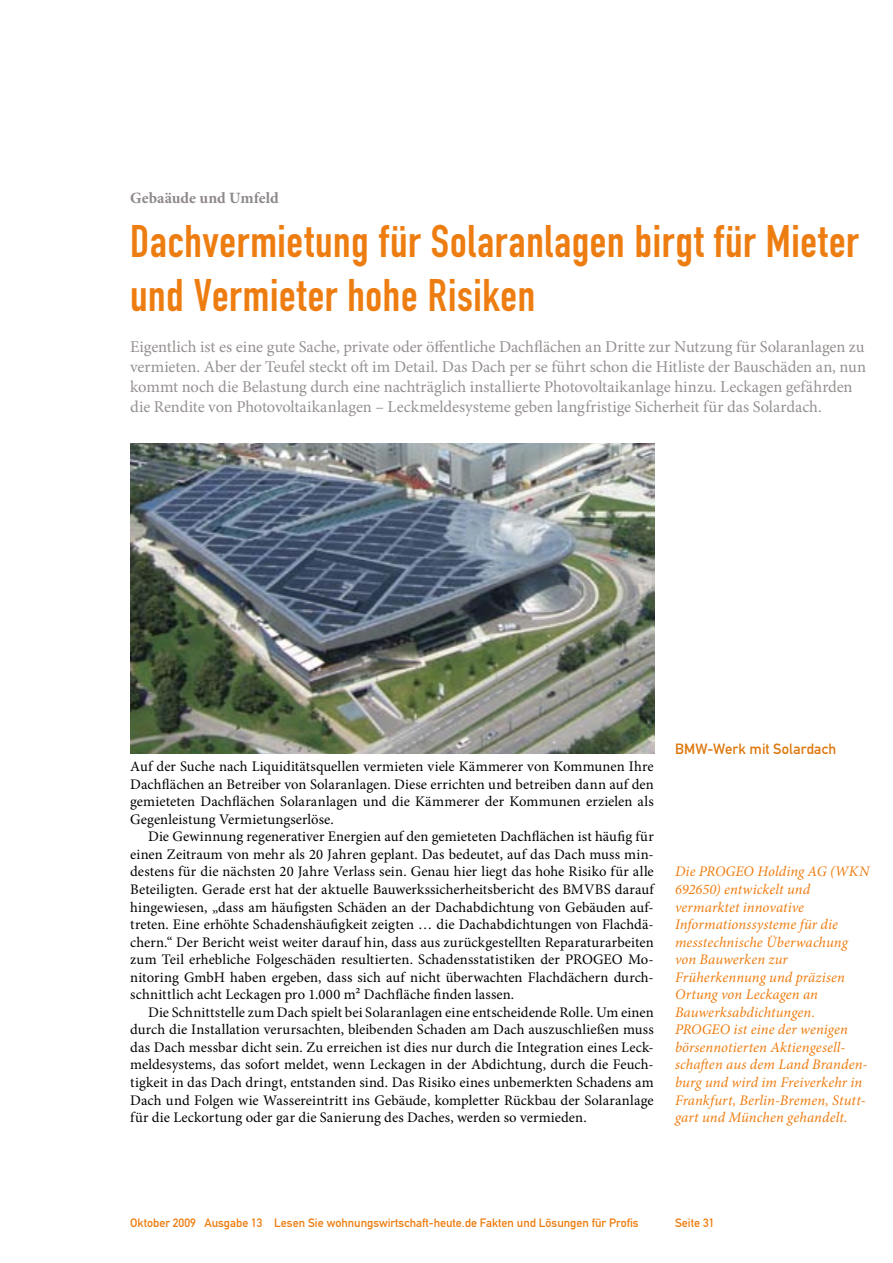
<style>
.page{position:relative;width:893px;height:1263px;background:#fff}
.page>*{position:absolute;margin:0;border:0;box-sizing:border-box;transform-origin:0 0}
.t1{font:45px/54px "DIN Engschrift";letter-spacing:.015em;color:#ee7d11}
.t2{font:16.5px/19.8px "Minion Pro";letter-spacing:-.005em;color:#969190}
.t3{font:700 15.75px "Minion Pro";color:#8e8988}
.t4{font:14.7px/17.5px "Minion Pro";letter-spacing:.005em;color:#000;text-align:justify}
.t5{font:italic 14.7px/17.5px "Minion Pro";letter-spacing:.005em;color:#ee7d11}
.t6{font:14.7px "DIN Mittelschrift";letter-spacing:.01em;color:#de780f}
.t7{font:12px "DIN Mittelschrift";color:#ee7d11}
</style>
<div class="page">
<img style="left:130px;top:443px;width:524px;height:310px">
<p class="t3" style="left:130px;top:187px;width:150px">Gebaäude und Umfeld</p>
<h1 class="t1" style="left:130px;top:214px;width:730px">Dachvermietung für Solaranlagen birgt für Mieter und Vermieter hohe Risiken</h1>
<p class="t2" style="left:130px;top:337px;width:737px">Eigentlich ist es eine gute Sache, private oder öffentliche Dachflächen an Dritte zur Nutzung für Solaranlagen zu vermieten. Aber der Teufel steckt oft im Detail. Das Dach per se führt schon die Hitliste der Bauschäden an, nun kommt noch die Belastung durch eine nachträglich installierte Photovoltaikanlage hinzu. Leckagen gefährden die Rendite von Photovoltaikanlagen – Leckmeldesysteme geben langfristige Sicherheit für das Solardach.</p>
<p class="t4" style="left:130px;top:758px;width:525px">Auf der Suche nach Liquiditätsquellen vermieten viele Kämmerer von Kommunen Ihre Dachflächen an Betreiber von Solaranlagen. Diese errichten und betreiben dann auf den gemieteten Dachflächen Solaranlagen und die Kämmerer der Kommunen erzielen als Gegenleistung Vermietungserlöse.</p>
<p class="t4" style="left:130px;top:828px;width:525px;text-indent:18px">Die Gewinnung regenerativer Energien auf den gemieteten Dachflächen ist häufig für einen Zeitraum von mehr als 20 Jahren geplant. Das bedeutet, auf das Dach muss min&shy;destens für die nächsten 20 Jahre Verlass sein. Genau hier liegt das hohe Risiko für alle Beteiligten. Gerade erst hat der aktuelle Bauwerkssicherheitsbericht des BMVBS darauf hingewiesen, „dass am häufigsten Schäden an der Dachabdichtung von Gebäuden auf&shy;treten. Eine erhöhte Schadenshäufigkeit zeigten … die Dachabdichtungen von Flachdä&shy;chern.“ Der Bericht weist weiter darauf hin, dass aus zurückgestellten Reparaturarbeiten zum Teil erhebliche Folgeschäden resultierten. Schadensstatistiken der PROGEO Mo&shy;nitoring GmbH haben ergeben, dass sich auf nicht überwachten Flachdächern durch&shy;schnittlich acht Leckagen pro 1.000 m² Dachfläche finden lassen.</p>
<p class="t4" style="left:130px;top:1003px;width:525px;text-indent:18px">Die Schnittstelle zum Dach spielt bei Solaranlagen eine entscheidende Rolle. Um einen durch die Installation verursachten, bleibenden Schaden am Dach auszuschließen muss das Dach messbar dicht sein. Zu erreichen ist dies nur durch die Integration eines Leck&shy;meldesystems, das sofort meldet, wenn Leckagen in der Abdichtung, durch die Feuch&shy;tigkeit in das Dach dringt, entstanden sind. Das Risiko eines unbemerkten Schadens am Dach und Folgen wie Wassereintritt ins Gebäude, kompletter Rückbau der Solaranlage für die Leckortung oder gar die Sanierung des Daches, werden so vermieden.</p>
<p class="t6" style="left:675px;top:740px;width:163px">BMW-Werk mit Solardach</p>
<p class="t5" style="left:675px;top:863px;width:196px">Die PROGEO Holding AG (WKN<br>692650) entwickelt und vermarktet innovative<br>Informationssysteme für die messtechnische Überwachung von Bauwerken zur<br>Früherkennung und präzisen<br>Ortung von Leckagen an<br>Bauwerksabdichtungen.<br>PROGEO ist eine der wenigen börsennotierten Aktiengesell&shy;schaften aus dem Land Branden&shy;burg und wird im Freiverkehr in<br>Frankfurt, Berlin-Bremen, Stutt&shy;gart und München gehandelt.</p>
<p class="t7" style="left:130px;top:1216px;width:510px">Oktober 2009 Ausgabe 13 Lesen Sie wohnungswirtschaft-heute.de Fakten und Lösungen für Profis</p>
<p class="t7" style="left:675px;top:1216px;width:41px">Seite 31</p>
</div>
